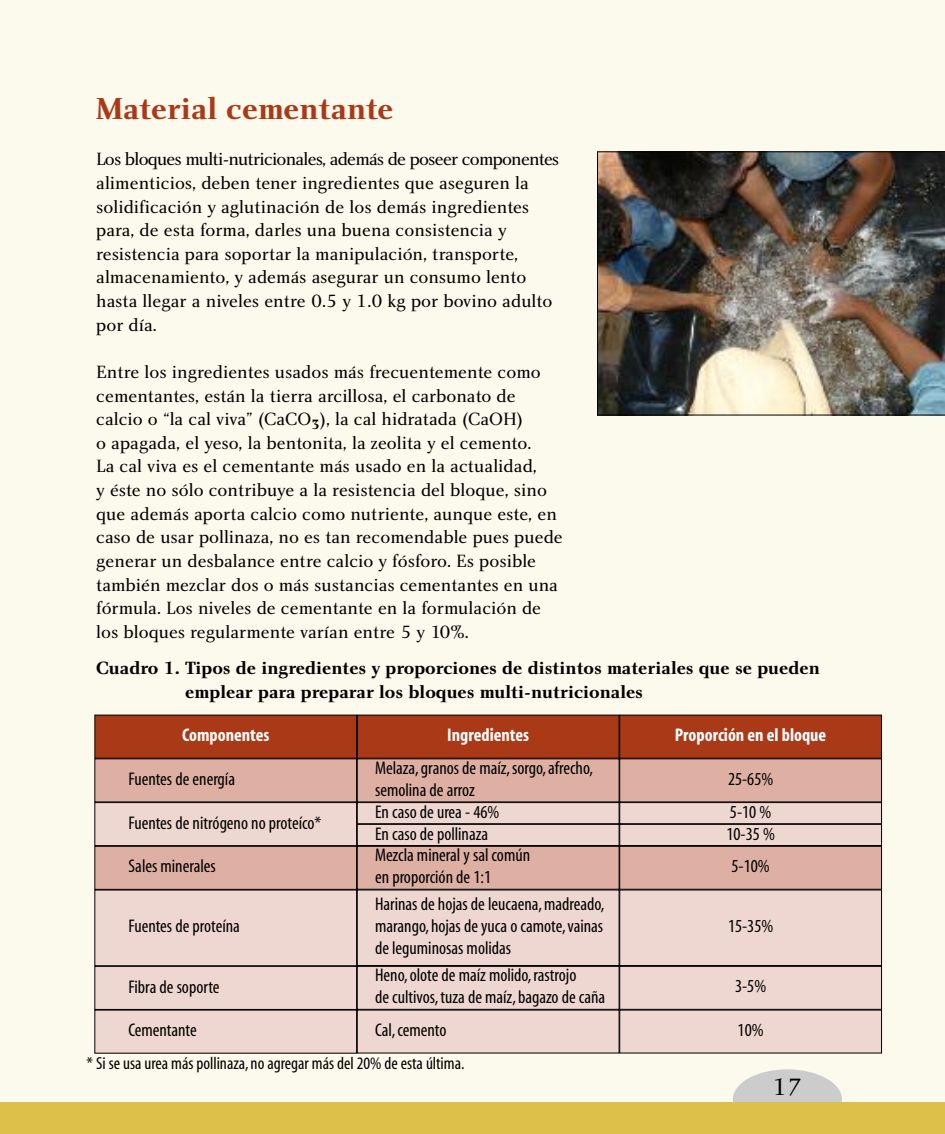
<style>
.page{position:relative;width:945px;height:1134px;background:#fcf9ed}
.page>*{position:absolute;margin:0;border:0;box-sizing:border-box;transform-origin:0 0}
.t1{font:31.5px "Charlotte Bold Plain";color:#aa3918}
.t2{font:24.5px "Charlotte Book Plain";color:#000}
.t3{font:18.38px/23.6px "Charlotte Book Plain";color:#000}
.t4{font:18.38px/22.1px "Myriad MM.400.wt.300.wd";color:#000}
.t5{font:18.38px/23.6px "Charlotte Bold Plain";color:#000}
.t6{font:18.38px "Myriad MM.700.wt.300.wd";color:#fff}
.t7{font:17.5px "Myriad MM.400.wt.300.wd";color:#000}
</style>
<div class="page">
<div style="left:733px;top:1069px;width:109px;height:60px;background:#ccc;border-radius:50%"></div>
<div style="left:0;top:1102px;width:945px;height:32px;background:#ddc049"></div>
<img style="left:597px;top:151px;width:348px;height:264px">
<div style="left:95px;top:759px;width:262px;height:43px;background:#ddb0a3"></div>
<div style="left:95px;top:715px;width:262px;height:43px;background:#aa3918"></div>
<div style="left:94px;top:715px;width:263px;height:44px;border:1px solid #000"></div>
<div style="left:357px;top:759px;width:262px;height:43px;background:#ddb0a3"></div>
<div style="left:357px;top:715px;width:262px;height:43px;background:#aa3918"></div>
<div style="left:357px;top:715px;width:262px;height:44px;border:1px solid #000"></div>
<div style="left:620px;top:759px;width:262px;height:43px;background:#ddb0a3"></div>
<div style="left:95px;top:803px;width:262px;height:43px;background:#eed7d1"></div>
<div style="left:94px;top:802px;width:263px;height:44px;border:1px solid #000"></div>
<div style="left:357px;top:803px;width:262px;height:21px;background:#eed7d1"></div>
<div style="left:357px;top:802px;width:262px;height:22px;border:1px solid #000"></div>
<div style="left:357px;top:824px;width:262px;height:22px;background:#eed7d1"></div>
<div style="left:357px;top:824px;width:262px;height:22px;border:1px solid #000"></div>
<div style="left:620px;top:803px;width:262px;height:21px;background:#eed7d1"></div>
<div style="left:619px;top:802px;width:263px;height:22px;border:1px solid #000"></div>
<div style="left:95px;top:846px;width:262px;height:43px;background:#ddb0a3"></div>
<div style="left:94px;top:846px;width:263px;height:44px;border:1px solid #000"></div>
<div style="left:357px;top:846px;width:262px;height:43px;background:#ddb0a3"></div>
<div style="left:357px;top:846px;width:262px;height:44px;border:1px solid #000"></div>
<div style="left:620px;top:846px;width:262px;height:43px;background:#ddb0a3"></div>
<div style="left:619px;top:846px;width:263px;height:44px;border:1px solid #000"></div>
<div style="left:95px;top:890px;width:262px;height:76px;background:#eed7d1"></div>
<div style="left:94px;top:890px;width:263px;height:76px;border:1px solid #000"></div>
<div style="left:357px;top:890px;width:262px;height:76px;background:#eed7d1"></div>
<div style="left:357px;top:890px;width:262px;height:76px;border:1px solid #000"></div>
<div style="left:620px;top:890px;width:262px;height:76px;background:#eed7d1"></div>
<div style="left:619px;top:890px;width:263px;height:76px;border:1px solid #000"></div>
<div style="left:95px;top:966px;width:262px;height:43px;background:#eed7d1"></div>
<div style="left:94px;top:966px;width:263px;height:44px;border:1px solid #000"></div>
<div style="left:357px;top:966px;width:262px;height:43px;background:#eed7d1"></div>
<div style="left:357px;top:966px;width:262px;height:44px;border:1px solid #000"></div>
<div style="left:620px;top:966px;width:262px;height:43px;background:#eed7d1"></div>
<div style="left:619px;top:966px;width:263px;height:44px;border:1px solid #000"></div>
<div style="left:95px;top:1010px;width:262px;height:43px;background:#eed7d1"></div>
<div style="left:357px;top:1010px;width:262px;height:43px;background:#eed7d1"></div>
<div style="left:620px;top:1010px;width:262px;height:43px;background:#eed7d1"></div>
<div style="left:620px;top:824px;width:262px;height:22px;background:#eed7d1"></div>
<div style="left:619px;top:824px;width:263px;height:22px;border:1px solid #000"></div>
<div style="left:620px;top:715px;width:262px;height:43px;background:#aa3918"></div>
<div style="left:619px;top:715px;width:263px;height:44px;border:1px solid #000"></div>
<h1 class="t1" style="left:96px;top:97px;width:299px">Material cementante</h1>
<p class="t3" style="left:96px;top:149px;width:465px">Los bloques multi-nutricionales, además de poseer componentes alimenticios, deben tener ingredientes que aseguren la solidificación y aglutinación de los demás ingredientes para, de esta forma, darles una buena consistencia y resistencia para soportar la manipulación, transporte, almacenamiento, y además asegurar un consumo lento hasta llegar a niveles entre 0.5 y 1.0 kg por bovino adulto por día.</p>
<p class="t3" style="left:96px;top:362px;width:468px">Entre los ingredientes usados más frecuentemente como cementantes, están la tierra arcillosa, el carbonato de calcio o “la cal viva” (CaCO<sub>3</sub>), la cal hidratada (CaOH)<br>o apagada, el yeso, la bentonita, la zeolita y el cemento.<br>La cal viva es el cementante más usado en la actualidad,<br>y éste no sólo contribuye a la resistencia del bloque, sino que además aporta calcio como nutriente, aunque este, en caso de usar pollinaza, no es tan recomendable pues puede generar un desbalance entre calcio y fósforo. Es posible también mezclar dos o más sustancias cementantes en una fórmula. Los niveles de cementante en la formulación de los bloques regularmente varían entre 5 y 10%.</p>
<p class="t5" style="left:185px;top:658px;width:636px;text-indent:-89px">Cuadro 1. Tipos de ingredientes y proporciones de distintos materiales que se pueden emplear para preparar los bloques multi-nutricionales</p>
<p class="t6" style="left:182px;top:729px;width:89px">Componentes</p>
<p class="t4" style="left:128px;top:770px;width:108px">Fuentes de energía</p>
<p class="t6" style="left:447px;top:729px;width:83px">Ingredientes</p>
<p class="t4" style="left:375px;top:759px;width:219px">Melaza,granos de maíz,sorgo,afrecho, semolina de arroz</p>
<p class="t6" style="left:675px;top:729px;width:153px">Proporción en el bloque</p>
<p class="t4" style="left:728px;top:770px;width:47px">25-65%</p>
<p class="t4" style="left:128px;top:813px;width:195px">Fuentes de nitrógeno no proteíco*</p>
<p class="t4" style="left:375px;top:802px;width:126px">En caso de urea - 46%<br>En caso de pollinaza</p>
<p class="t4" style="left:730px;top:802px;width:43px">5-10 %</p>
<p class="t4" style="left:128px;top:857px;width:89px">Sales minerales</p>
<p class="t4" style="left:375px;top:846px;width:157px">Mezcla mineral y sal común en proporción de 1:1</p>
<p class="t4" style="left:732px;top:857px;width:40px">5-10%</p>
<p class="t4" style="left:128px;top:917px;width:113px">Fuentes de proteína</p>
<p class="t4" style="left:726px;top:824px;width:50px">10-35 %</p>
<p class="t4" style="left:375px;top:895px;width:231px;text-align:justify">Harinas de hojas de leucaena,madreado, marango, hojas de yuca o camote,vainas de leguminosas molidas</p>
<p class="t4" style="left:728px;top:917px;width:47px">15-35%</p>
<p class="t4" style="left:128px;top:977px;width:93px">Fibra de soporte</p>
<p class="t4" style="left:375px;top:966px;width:232px">Heno,olote de maíz molido,rastrojo<br>de cultivos,tuza de maíz,bagazo de caña</p>
<p class="t4" style="left:735px;top:977px;width:33px">3-5%</p>
<p class="t4" style="left:128px;top:1021px;width:70px">Cementante</p>
<p class="t4" style="left:375px;top:1021px;width:73px">Cal,cemento</p>
<p class="t4" style="left:738px;top:1021px;width:28px">10%</p>
<p class="t7" style="left:87px;top:1057px;width:379px">* Si se usa urea más pollinaza, no agregar más del 20% de esta última.</p>
<h2 class="t2" style="left:773px;top:1078px;width:31px">17</h2>
</div>
